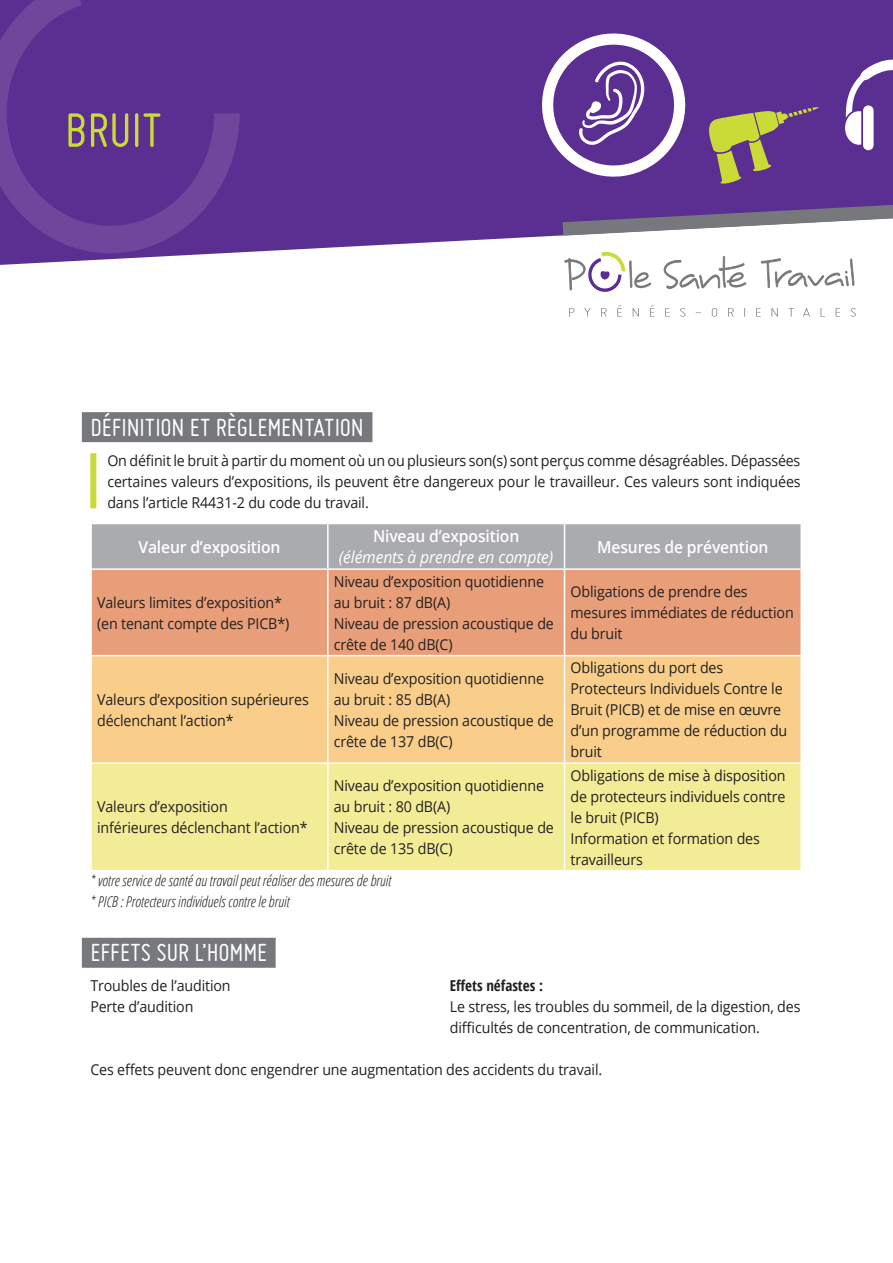
<style>
.page{position:relative;width:893px;height:1263px;background:#fff}
.page>*{position:absolute;margin:0;border:0;box-sizing:border-box;transform-origin:0 0}
.t1{font:52.5px "Miso";color:#cadb37}
.t2{font:27px "Miso";color:#fff}
.t3{font:600 16.5px "Open Sans";letter-spacing:-.01em;color:#fff;scale:.95 1}
.t4{font:italic 16.5px "Open Sans";letter-spacing:-.01em;color:#fff;scale:.95 1}
.t5{font:15px/21px "Open Sans";letter-spacing:-.01em;color:#231f20;scale:.95 1}
.t6{font:italic 300 condensed 15px/21px "Open Sans";color:#231f20}
.t7{font:700 condensed 15px "Open Sans";color:#231f20}
</style>
<div class="page">
<div style="left:82px;top:412px;width:290px;height:30px;background:#76787b"></div>
<div style="left:82px;top:938px;width:194px;height:30px;background:#76787b"></div>
<div style="left:92px;top:524px;width:708px;height:44px;background:#aaabaf"></div>
<div style="left:92px;top:570px;width:708px;height:85px;background:#e89f79"></div>
<div style="left:92px;top:656px;width:708px;height:106px;background:#f8ce8a"></div>
<div style="left:92px;top:764px;width:708px;height:106px;background:#f3ec97"></div>
<hr style="left:327px;top:524px;width:2px;height:44px;background:#fff">
<hr style="left:564px;top:524px;width:1px;height:44px;background:#fff">
<hr style="left:327px;top:570px;width:2px;height:85px;background:#fff">
<hr style="left:564px;top:570px;width:1px;height:85px;background:#fff">
<hr style="left:327px;top:656px;width:2px;height:106px;background:#fff">
<hr style="left:564px;top:656px;width:1px;height:106px;background:#fff">
<hr style="left:327px;top:764px;width:2px;height:106px;background:#fff">
<hr style="left:564px;top:764px;width:1px;height:106px;background:#fff">
<svg style="left:0;top:0;width:893px;height:265px;background:#6c449c"></svg>
<svg style="left:549px;top:196px;width:344px;height:47px"></svg>
<svg style="left:0;top:0;width:240px;height:253px;background:#5e3393"></svg>
<svg style="left:569px;top:308px;width:5px;height:9px"></svg>
<svg style="left:584px;top:308px;width:7px;height:9px"></svg>
<svg style="left:601px;top:308px;width:6px;height:9px"></svg>
<svg style="left:617px;top:305px;width:5px;height:12px"></svg>
<svg style="left:633px;top:308px;width:6px;height:9px"></svg>
<svg style="left:650px;top:305px;width:4px;height:12px"></svg>
<svg style="left:665px;top:308px;width:5px;height:9px"></svg>
<svg style="left:680px;top:308px;width:5px;height:9px"></svg>
<svg style="left:712px;top:308px;width:5px;height:9px"></svg>
<svg style="left:728px;top:308px;width:6px;height:9px"></svg>
<svg style="left:756px;top:308px;width:5px;height:9px"></svg>
<svg style="left:771px;top:308px;width:7px;height:9px"></svg>
<svg style="left:788px;top:308px;width:6px;height:9px"></svg>
<svg style="left:803px;top:308px;width:7px;height:9px"></svg>
<svg style="left:820px;top:308px;width:5px;height:9px"></svg>
<svg style="left:836px;top:308px;width:4px;height:9px"></svg>
<svg style="left:850px;top:308px;width:6px;height:9px"></svg>
<svg style="left:761px;top:258px;width:93px;height:30px"></svg>
<svg style="left:664px;top:256px;width:82px;height:33px"></svg>
<svg style="left:564px;top:251px;width:87px;height:41px"></svg>
<div style="left:90px;top:453px;width:6px;height:55px;background:#cadb37"></div>
<svg style="left:845px;top:56px;width:48px;height:94px"></svg>
<svg style="left:703px;top:107px;width:116px;height:77px;background:#7e6574"></svg>
<svg style="left:534px;top:26px;width:159px;height:158px"></svg>
<h1 class="t1" style="left:65px;top:101px;width:99px">BRUIT</h1>
<h2 class="t2" style="left:90px;top:412px;width:275px">DÉFINITION ET RÈGLEMENTATION</h2>
<p class="t5" style="left:107px;top:449px;width:731px;text-align:justify">On définit le bruit à partir du moment où un ou plusieurs son(s) sont perçus comme désagréables. Dépassées certaines valeurs d’expositions, ils peuvent être dangereux pour le travailleur. Ces valeurs sont indiquées dans l’article R4431-2 du code du travail.</p>
<p class="t3" style="left:138px;top:535px;width:151px">Valeur d’exposition</p>
<p class="t3" style="left:373px;top:525px;width:155px">Niveau d’exposition</p>
<p class="t4" style="left:339px;top:546px;width:227px">(éléments à prendre en compte)</p>
<p class="t3" style="left:597px;top:535px;width:182px">Mesures de prévention</p>
<p class="t5" style="left:97px;top:591px;width:204px">Valeurs limites d’exposition* (en tenant compte des PICB*)</p>
<p class="t5" style="left:97px;top:688px;width:224px">Valeurs d’exposition supérieures déclenchant l’action*</p>
<p class="t5" style="left:334px;top:570px;width:233px">Niveau d’exposition quotidienne au bruit : 87 dB(A)<br>Niveau de pression acoustique de crête de 140 dB(C)</p>
<p class="t5" style="left:570px;top:581px;width:236px">Obligations de prendre des mesures immédiates de réduction du bruit</p>
<p class="t5" style="left:334px;top:667px;width:233px">Niveau d’exposition quotidienne au bruit : 85 dB(A)<br>Niveau de pression acoustique de crête de 137 dB(C)</p>
<p class="t5" style="left:570px;top:657px;width:230px">Obligations du port des<br>Protecteurs Individuels Contre le<br>Bruit (PICB) et de mise en œuvre d’un programme de réduction du bruit</p>
<p class="t5" style="left:334px;top:775px;width:233px">Niveau d’exposition quotidienne au bruit : 80 dB(A)<br>Niveau de pression acoustique de crête de 135 dB(C)</p>
<p class="t5" style="left:570px;top:764px;width:228px">Obligations de mise à disposition de protecteurs individuels contre le bruit (PICB)<br>Information et formation des travailleurs</p>
<p class="t6" style="left:90px;top:870px;width:302px">* votre service de santé au travail peut réaliser des mesures de bruit * PICB : Protecteurs individuels contre le bruit</p>
<h2 class="t2" style="left:90px;top:938px;width:178px">EFFETS SUR L’HOMME</h2>
<p class="t5" style="left:90px;top:975px;width:149px">Troubles de l’audition<br>Perte d’audition</p>
<p class="t7" style="left:450px;top:975px;width:95px">Effets néfastes :</p>
<p class="t5" style="left:97px;top:796px;width:223px">Valeurs d’exposition<br>inférieures déclenchant l’action*</p>
<p class="t5" style="left:450px;top:996px;width:370px">Le stress, les troubles du sommeil, de la digestion, des difficultés de concentration, de communication.</p>
<p class="t5" style="left:90px;top:1059px;width:540px">Ces effets peuvent donc engendrer une augmentation des accidents du travail.</p>
</div>
